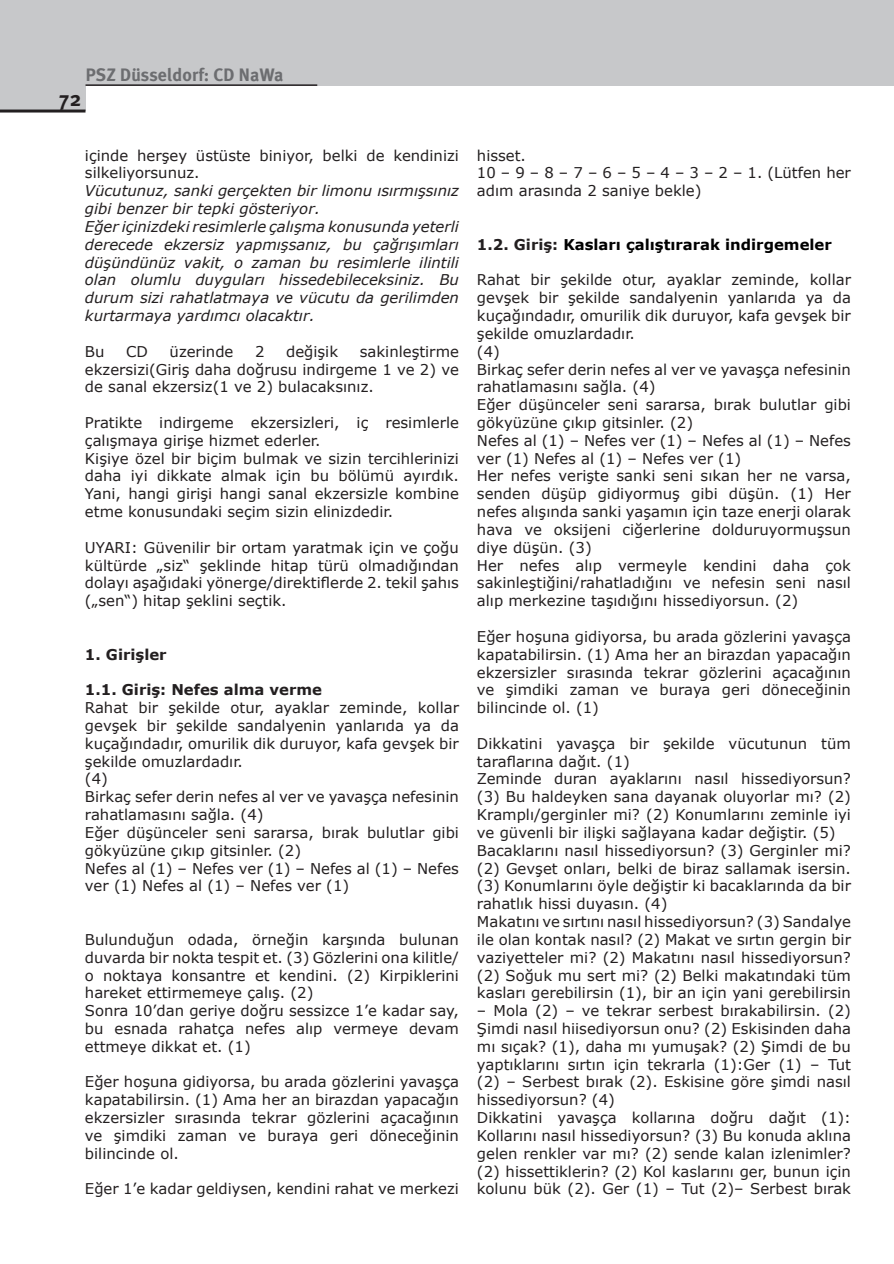
<style>
.page{position:relative;width:894px;height:1264px;background:#fff}
.page>*{position:absolute;margin:0;border:0;box-sizing:border-box;transform-origin:0 0}
.t1{font:700 21px "Meta";color:#231f20}
.t2{font:700 18px "Meta Plus";color:#6c6d70}
.t3{font:14.85px/17.9px "Verdana";color:#231f20}
.t4{font:italic 14.85px/17.9px "Verdana";color:#231f20}
.t5{font:700 14.85px "Verdana";color:#000}
.t6{font:700 14.85px "Verdana";color:#231f20}
.s1{color:#231f20}
</style>
<div class="page">
<div style="left:0;top:0;width:893px;height:86px;background:#c7c8ca"></div>
<div style="left:0;top:86px;width:86px;height:25px;background:#c7c8ca"></div>
<hr style="left:0;top:110px;width:86px;height:3px;background:#231f20">
<hr style="left:86px;top:84px;width:231px;height:2px;background:#231f20">
<p class="t2" style="left:86px;top:65px;width:199px">PSZ Düsseldorf: CD NaWa</p>
<h1 class="t1" style="left:59px;top:87px;width:12px">72</h1>
<p class="t3" style="left:85px;top:146px;width:375px">içinde herşey üstüste biniyor, belki de kendinizi silkeliyorsunuz.</p>
<p class="t4" style="left:85px;top:181px;width:375px">Vücutunuz, sanki gerçekten bir limonu ısırmışsınız gibi benzer bir tepki gösteriyor.<br>Eğer içinizdeki resimlerle çalışma konusunda yeterli derecede ekzersiz yapmışsanız, bu çağrışımları düşündünüz vakit, o zaman bu resimlerle ilintili olan olumlu duyguları hissedebileceksiniz. Bu durum sizi rahatlatmaya ve vücutu da gerilimden kurtarmaya yardımcı olacaktır.</p>
<p class="t3" style="left:85px;top:342px;width:21px">Bu</p>
<p class="t3" style="left:126px;top:342px;width:23px">CD</p>
<p class="t3" style="left:170px;top:342px;width:65px">üzerinde</p>
<p class="t3" style="left:255px;top:342px;width:11px">2</p>
<p class="t3" style="left:286px;top:342px;width:54px">değişik</p>
<p class="t3" style="left:85px;top:342px;width:375px;text-align:justify;text-indent:275px">sakinleştirme ekzersizi(Giriş daha doğrusu indirgeme 1 ve 2) ve de sanal ekzersiz(1 ve 2) bulacaksınız.</p>
<p class="t3" style="left:85px;top:413px;width:375px">Pratikte indirgeme ekzersizleri, iç resimlerle çalışmaya girişe hizmet ederler.<br>Kişiye özel bir biçim bulmak ve sizin tercihlerinizi daha iyi dikkate almak için bu bölümü ayırdık.<br>Yani, hangi girişi hangi sanal ekzersizle kombine etme konusundaki seçim sizin elinizdedir.</p>
<p class="t3" style="left:85px;top:538px;width:375px;text-align:justify">UYARI: Güvenilir bir ortam yaratmak için ve çoğu kültürde „siz“ şeklinde hitap türü olmadığından dolayı aşağıdaki yönerge/direktiflerde 2. tekil şahıs („sen“) hitap şeklini seçtik.</p>
<p class="t6" style="left:85px;top:645px;width:83px">1. Girişler</p>
<p class="t6" style="left:85px;top:680px;width:238px">1.1. Giriş: Nefes alma verme</p>
<p class="t3" style="left:85px;top:698px;width:375px">Rahat bir şekilde otur, ayaklar zeminde, kollar gevşek bir şekilde sandalyenin yanlarıda ya da kuçağındadır, omurilik dik duruyor, kafa gevşek bir şekilde omuzlardadır.<br>(4)<br>Birkaç sefer derin nefes al ver ve yavaşça nefesinin rahatlamasını sağla. (4)<br>Eğer düşünceler seni sararsa, bırak bulutlar gibi gökyüzüne çıkıp gitsinler. (2)<br>Nefes al (1) – Nefes ver (1) – Nefes al (1) – Nefes ver (1) Nefes al (1) – Nefes ver (1)</p>
<p class="t3" style="left:85px;top:930px;width:375px">Bulunduğun odada, örneğin karşında bulunan duvarda bir nokta tespit et. (3) Gözlerini ona kilitle/ o noktaya konsantre et kendini. (2) Kirpiklerini hareket ettirmemeye çalış. (2)<br>Sonra 10’dan geriye doğru sessizce 1’e kadar say, bu esnada rahatça nefes alıp vermeye devam ettmeye dikkat et. (1)</p>
<p class="t3" style="left:85px;top:1072px;width:375px;text-align:justify">Eğer hoşuna gidiyorsa, bu arada gözlerini yavaşça kapatabilirsin. (1) Ama her an birazdan yapacağın ekzersizler sırasında tekrar gözlerini açacağının ve şimdiki zaman ve buraya geri döneceğinin bilincinde ol.</p>
<p class="t3" style="left:85px;top:1179px;width:375px">Eğer 1’e kadar geldiysen, kendini rahat ve merkezi</p>
<p class="t3" style="left:477px;top:146px;width:375px">hisset.<br>10 – 9 – 8 – 7 – 6 – 5 – 4 – 3 – 2 – 1. (Lütfen her adım arasında 2 saniye bekle)</p>
<p class="t5" style="left:477px;top:235px;width:356px"><span class="s1">1.2. Giriş:</span> Kasları çalıştırarak indirgemeler</p>
<p class="t3" style="left:477px;top:271px;width:375px">Rahat bir şekilde otur, ayaklar zeminde, kollar gevşek bir şekilde sandalyenin yanlarıda ya da kuçağındadır, omurilik dik duruyor, kafa gevşek bir şekilde omuzlardadır.<br>(4)<br>Birkaç sefer derin nefes al ver ve yavaşça nefesinin rahatlamasını sağla. (4)<br>Eğer düşünceler seni sararsa, bırak bulutlar gibi gökyüzüne çıkıp gitsinler. (2)<br>Nefes al (1) – Nefes ver (1) – Nefes al (1) – Nefes ver (1) Nefes al (1) – Nefes ver (1)<br>Her nefes verişte sanki seni sıkan her ne varsa, senden düşüp gidiyormuş gibi düşün. (1) Her nefes alışında sanki yaşamın için taze enerji olarak hava ve oksijeni ciğerlerine dolduruyormuşsun diye düşün. (3)<br>Her nefes alıp vermeyle kendini daha çok sakinleştiğini/rahatladığını ve nefesin seni nasıl alıp merkezine taşıdığını hissediyorsun. (2)</p>
<p class="t3" style="left:477px;top:627px;width:375px;text-align:justify">Eğer hoşuna gidiyorsa, bu arada gözlerini yavaşça kapatabilirsin. (1) Ama her an birazdan yapacağın ekzersizler sırasında tekrar gözlerini açacağının ve şimdiki zaman ve buraya geri döneceğinin bilincinde ol. (1)</p>
<p class="t3" style="left:477px;top:734px;width:375px">Dikkatini yavaşça bir şekilde vücutunun tüm taraflarına dağıt. (1)<br>Zeminde duran ayaklarını nasıl hissediyorsun? (3) Bu haldeyken sana dayanak oluyorlar mı? (2)<br>Kramplı/gerginler mi? (2) Konumlarını zeminle iyi ve güvenli bir ilişki sağlayana kadar değiştir. (5)<br>Bacaklarını nasıl hissediyorsun? (3) Gerginler mi? (2) Gevşet onları, belki de biraz sallamak isersin. (3) Konumlarını öyle değiştir ki bacaklarında da bir rahatlık hissi duyasın. (4)<br>Makatını ve sırtını nasıl hissediyorsun? (3) Sandalye ile olan kontak nasıl? (2) Makat ve sırtın gergin bir vaziyetteler mi? (2) Makatını nasıl hissediyorsun? (2) Soğuk mu sert mi? (2) Belki makatındaki tüm kasları gerebilirsin (1), bir an için yani gerebilirsin</p>
<p class="t3" style="left:477px;top:1001px;width:375px">– Mola (2) – ve tekrar serbest bırakabilirsin. (2)<br>Şimdi nasıl hiisediyorsun onu? (2) Eskisinden daha mı sıçak? (1), daha mı yumuşak? (2) Şimdi de bu yaptıklarını sırtın için tekrarla (1):Ger (1) – Tut (2) – Serbest bırak (2). Eskisine göre şimdi nasıl hissediyorsun? (4)<br>Dikkatini yavaşça kollarına doğru dağıt (1):<br>Kollarını nasıl hissediyorsun? (3) Bu konuda aklına gelen renkler var mı? (2) sende kalan izlenimler? (2) hissettiklerin? (2) Kol kaslarını ger, bunun için kolunu bük (2). Ger (1) – Tut (2)– Serbest bırak</p>
</div>
